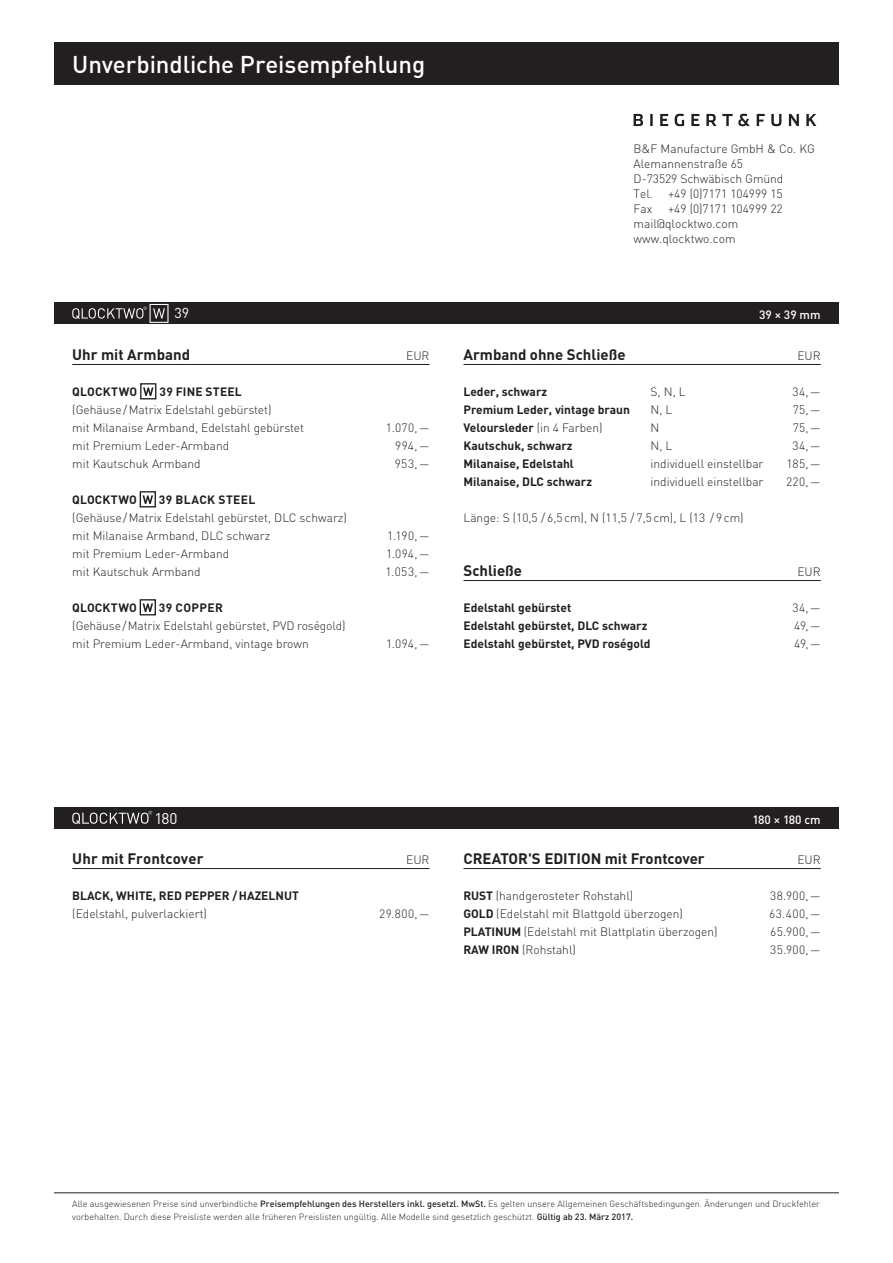
<style>
.page{position:relative;width:893px;height:1263px;background:#fff}
.page>*{position:absolute;margin:0;border:0;box-sizing:border-box;transform-origin:0 0}
.t1{font:500 24px "FFDIN";letter-spacing:-.005em;color:#fff}
.t2{font:15.3px "FFDIN";color:#fff}
.t3{font:700 15px "FFDIN";color:#231f20}
.t4{font:14.25px "FFDIN";color:#fff}
.t5{font:300 12px/18px "FFDIN";color:#231f20}
.t6{font:700 12px/18px "FFDIN";color:#231f20}
.t7{font:300 12px/18px "FFDIN";letter-spacing:.035em;color:#231f20;text-align:center}
.t8{font:500 12px "FFDIN";color:#fff}
.t9{font:700 12px "FFDIN";letter-spacing:.03em;color:#231f20}
.t10{font:700 12px "FFDIN";letter-spacing:.035em;color:#231f20}
.t11{font:300 9px/13.5px "FFDIN";color:#231f20}
.s1{font-weight:300}
.s2{font-weight:700}
.s3{font-weight:500}
</style>
<div class="page">
<div style="left:54px;top:43px;width:785px;height:42px;background:#231f20"></div>
<hr style="left:54px;top:1192px;width:785px;height:1px;background:#231f20">
<svg style="left:634px;top:114px;width:182px;height:12px"></svg>
<div style="left:54px;top:303px;width:785px;height:21px;background:#231f20"></div>
<svg style="left:72px;top:304px;width:97px;height:19px"></svg>
<div style="left:54px;top:807px;width:785px;height:21px;background:#231f20"></div>
<svg style="left:72px;top:811px;width:80px;height:13px"></svg>
<hr style="left:72px;top:364px;width:357px;height:1px;background:#231f20">
<div style="left:140px;top:383px;width:16px;height:16px;border:1px solid #231f20"></div>
<svg style="left:143px;top:387px;width:11px;height:9px"></svg>
<div style="left:140px;top:491px;width:16px;height:16px;border:1px solid #231f20"></div>
<svg style="left:143px;top:495px;width:10px;height:9px"></svg>
<div style="left:140px;top:599px;width:16px;height:16px;border:1px solid #231f20"></div>
<svg style="left:143px;top:603px;width:10px;height:9px"></svg>
<hr style="left:463px;top:364px;width:358px;height:1px;background:#231f20">
<hr style="left:463px;top:580px;width:358px;height:1px;background:#231f20">
<hr style="left:72px;top:868px;width:357px;height:1px;background:#231f20">
<hr style="left:463px;top:868px;width:358px;height:1px;background:#231f20">
<h1 class="t1" style="left:72px;top:49px;width:354px">Unverbindliche Preisempfehlung</h1>
<p class="t5" style="left:634px;top:142px;width:183px;line-height:15px">B&amp;F Manufacture GmbH &amp; Co. KG<br>Alemannenstraße 65<br>D-73529 Schwäbisch Gmünd<br>Tel.</p>
<p class="t5" style="left:668px;top:185px;width:116px">+49 (0)7171 104999 15</p>
<p class="t5" style="left:634px;top:202px;width:151px;line-height:15px;text-indent:34px">+49 (0)7171 104999 22 mail@qlocktwo.com www.qlocktwo.com</p>
<p class="t5" style="left:634px;top:200px;width:20px">Fax</p>
<p class="t4" style="left:175px;top:304px;width:16px">39</p>
<p class="t8" style="left:759px;top:307px;width:63px">39 × 39 mm</p>
<p class="t3" style="left:72px;top:345px;width:119px">Uhr mit Armband</p>
<p class="t6" style="left:72px;top:382px;width:66px">QLOCKTWO</p>
<p class="t6" style="left:160px;top:382px;width:84px">39 FINE STEEL</p>
<p class="t5" style="left:72px;top:401px;width:233px">(Gehäuse/Matrix Edelstahl gebürstet)<br>mit Milanaise Armband, Edelstahl gebürstet mit Premium Leder-Armband<br>mit Kautschuk Armband</p>
<p class="t6" style="left:72px;top:490px;width:66px">QLOCKTWO</p>
<p class="t9" style="left:159px;top:492px;width:98px">39 BLACK STEEL</p>
<p class="t5" style="left:72px;top:509px;width:276px">(Gehäuse/Matrix Edelstahl gebürstet, DLC schwarz) mit Milanaise Armband, DLC schwarz<br>mit Premium Leder-Armband<br>mit Kautschuk Armband</p>
<p class="t6" style="left:72px;top:598px;width:66px">QLOCKTWO</p>
<p class="t10" style="left:159px;top:600px;width:66px">39 COPPER</p>
<p class="t5" style="left:72px;top:617px;width:275px">(Gehäuse/Matrix Edelstahl gebürstet, PVD roségold) mit Premium Leder-Armband, vintage brown</p>
<p class="t5" style="left:406px;top:347px;width:25px">EUR</p>
<p class="t5" style="left:395px;top:419px;width:36px;text-align:justify;text-indent:-9px">1.070,— 994,— 953,—</p>
<p class="t5" style="left:385px;top:527px;width:46px;text-align:justify">1.190,— 1.094,— 1.053,—</p>
<p class="t5" style="left:386px;top:635px;width:45px">1.094,—</p>
<p class="t3" style="left:463px;top:345px;width:164px">Armband ohne Schließe</p>
<p class="t6" style="left:463px;top:382px;width:85px">Leder, schwarz</p>
<p class="t5" style="left:651px;top:383px;width:37px">S, N, L</p>
<p class="t6" style="left:463px;top:400px;width:168px">Premium Leder, vintage braun</p>
<p class="t5" style="left:651px;top:401px;width:23px">N, L</p>
<p class="t6" style="left:463px;top:418px;width:141px">Veloursleder <span class="s1">(in 4 Farben)</span></p>
<p class="t5" style="left:651px;top:419px;width:10px">N</p>
<p class="t6" style="left:463px;top:436px;width:111px">Kautschuk, schwarz</p>
<p class="t5" style="left:651px;top:437px;width:23px">N, L</p>
<p class="t6" style="left:463px;top:454px;width:112px">Milanaise, Edelstahl</p>
<p class="t5" style="left:651px;top:455px;width:114px">individuell einstellbar</p>
<p class="t6" style="left:463px;top:472px;width:130px">Milanaise, DLC schwarz</p>
<p class="t5" style="left:651px;top:473px;width:114px">individuell einstellbar</p>
<p class="t5" style="left:463px;top:509px;width:282px">Länge: S (10,5 / 6,5cm), N (11,5 / 7,5cm), L (13 / 9cm)</p>
<p class="t3" style="left:463px;top:561px;width:60px">Schließe</p>
<p class="t6" style="left:463px;top:598px;width:189px">Edelstahl gebürstet<br>Edelstahl gebürstet, DLC schwarz<br>Edelstahl gebürstet, PVD roségold</p>
<p class="t5" style="left:797px;top:347px;width:25px">EUR</p>
<p class="t7" style="left:786px;top:383px;width:36px">34,—<br>75,—<br>75,—<br>34,—<br>185,—<br>220,—</p>
<p class="t5" style="left:797px;top:563px;width:25px">EUR</p>
<p class="t5" style="left:792px;top:599px;width:30px;text-align:justify">34,— 49,— 49,—</p>
<p class="t2" style="left:155px;top:808px;width:25px">180</p>
<p class="t8" style="left:752px;top:812px;width:70px">180 × 180 cm</p>
<p class="t3" style="left:72px;top:849px;width:133px">Uhr mit Frontcover</p>
<p class="t6" style="left:72px;top:886px;width:228px">BLACK, WHITE, RED PEPPER /HAZELNUT</p>
<p class="t5" style="left:72px;top:905px;width:136px">(Edelstahl, pulverlackiert)</p>
<p class="t5" style="left:406px;top:851px;width:25px">EUR</p>
<p class="t5" style="left:379px;top:905px;width:52px">29.800,—</p>
<p class="t3" style="left:463px;top:849px;width:243px">CREATOR'S EDITION mit Frontcover</p>
<p class="t5" style="left:463px;top:887px;width:256px"><span class="s2">RUST</span> (handgerosteter Rohstahl)<br><span class="s2">GOLD</span> (Edelstahl mit Blattgold überzogen)<br><span class="s2">PLATINUM</span> (Edelstahl mit Blattplatin überzogen)<br><span class="s2">RAW IRON</span> (Rohstahl)</p>
<p class="t5" style="left:797px;top:851px;width:25px">EUR</p>
<p class="t5" style="left:769px;top:887px;width:53px;text-align:justify">38.900,— 63.400,— 65.900,— 35.900,—</p>
<p class="t11" style="left:72px;top:1197px;width:749px">Alle ausgewiesenen Preise sind unverbindliche <span class="s3">Preisempfehlungen des Herstellers inkl. gesetzl. MwSt.</span> Es gelten unsere Allgemeinen Geschäftsbedingungen. Änderungen und Druckfehler vorbehalten. Durch diese Preisliste werden alle früheren Preislisten ungültig. Alle Modelle sind gesetzlich geschützt. <span class="s3">Gültig ab 23. März 2017.</span></p>
</div>
